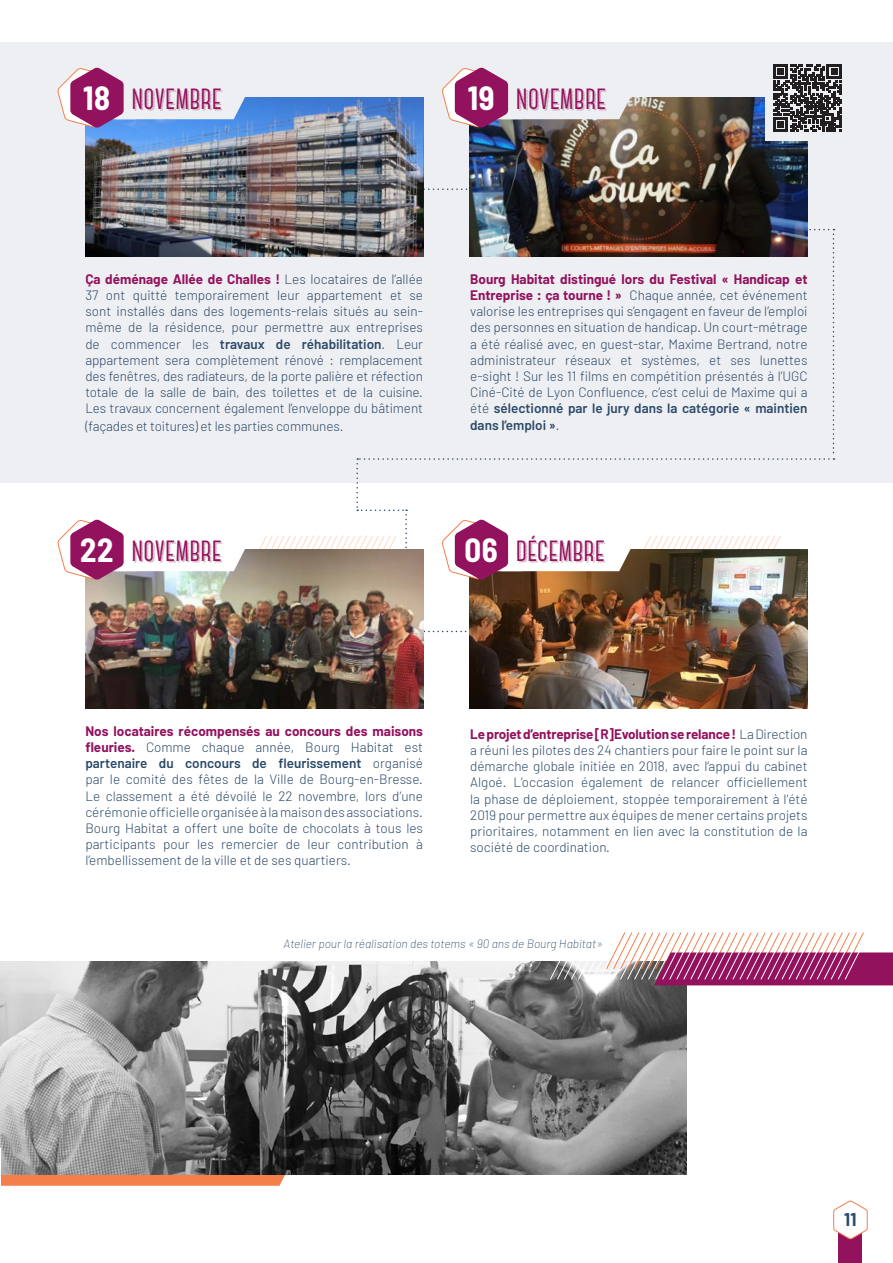
<style>
.page{position:relative;width:893px;height:1263px;background:#fff}
.page>*{position:absolute;margin:0;border:0;box-sizing:border-box;transform-origin:0 0}
.t1{font:700 36.6px "Canter";color:#92125e}
.t2{font:700 semi-condensed 32.7px "Barlow";letter-spacing:.02em;color:#fff}
.t3{font:700 18px "Barlow";color:#2b4968}
.t4{font:300 13.5px/16.2px "Barlow";color:#2b4968;text-align:justify}
.t5{font:italic 200 12px "Barlow";color:#2b4968}
.s1{font-weight:700;color:#92125e}
.s2{font-weight:600}
</style>
<div class="page">
<svg style="left:1px;top:1174px;width:295px;height:12px;background:#ea8558"></svg>
<img style="left:1px;top:961px;width:686px;height:213px">
<div style="left:838px;top:1225px;width:24px;height:38px;background:#92125e"></div>
<svg style="left:833px;top:1200px;width:35px;height:40px"></svg>
<div style="left:1px;top:43px;width:892px;height:440px;background:#eeeff2"></div>
<svg style="left:549px;top:932px;width:344px;height:53px"></svg>
<img style="left:85px;top:98px;width:338px;height:90px">
<img style="left:85px;top:632px;width:338px;height:76px">
<img style="left:470px;top:132px;width:337px;height:56px">
<img style="left:470px;top:632px;width:337px;height:76px">
<svg style="left:58px;top:67px;width:340px;height:61px"></svg>
<img style="left:58px;top:188px;width:776px;height:444px">
<div style="left:765px;top:56px;width:84px;height:84px;background:#eeeff2"></div>
<svg style="left:442px;top:64px;width:399px;height:68px"></svg>
<p class="t2" style="left:83px;top:74px;width:29px">18</p>
<p class="t1" style="left:132px;top:78px;width:92px">novembre</p>
<p class="t2" style="left:468px;top:74px;width:28px">19</p>
<p class="t1" style="left:516px;top:78px;width:92px">novembre</p>
<p class="t4" style="left:85px;top:270px;width:339px"><span class="s1">Ça déménage Allée de Challes !</span> Les locataires de l’allée 37 ont quitté temporairement leur appartement et se sont installés dans des logements-relais situés au sein&shy;même de la résidence, pour permettre aux entreprises de commencer les <span class="s2">travaux de réhabilitation</span>. Leur appartement sera complètement rénové : remplacement des fenêtres, des radiateurs, de la porte palière et réfection totale de la salle de bain, des toilettes et de la cuisine.<br>Les travaux concernent également l’enveloppe du bâtiment</p>
<p class="t4" style="left:85px;top:418px;width:260px">(façades et toitures) et les parties communes.</p>
<p class="t4" style="left:470px;top:270px;width:339px"><span class="s1">Bourg Habitat distingué lors du Festival « Handicap et Entreprise : ça tourne ! »</span> Chaque année, cet événement valorise les entreprises qui s’engagent en faveur de l’emploi des personnes en situation de handicap. Un court-métrage a été réalisé avec, en guest-star, Maxime Bertrand, notre administrateur réseaux et systèmes, et ses lunettes e-sight ! Sur les 11 films en compétition présentés à l’UGC Ciné-Cité de Lyon Confluence, c’est celui de Maxime qui a été <span class="s2">sélectionné par le jury dans la catégorie « maintien dans l’emploi »</span>.</p>
<p class="t2" style="left:80px;top:526px;width:35px">22</p>
<p class="t1" style="left:132px;top:530px;width:92px">novembre</p>
<p class="t2" style="left:465px;top:526px;width:35px">06</p>
<p class="t1" style="left:516px;top:530px;width:90px">décembre</p>
<p class="t4" style="left:85px;top:722px;width:339px"><span class="s1">Nos locataires récompensés au concours des maisons fleuries.</span> Comme chaque année, Bourg Habitat est <span class="s2">partenaire du concours de fleurissement</span> organisé par le comité des fêtes de la Ville de Bourg-en-Bresse.<br>Le classement a été dévoilé le 22 novembre, lors d’une cérémonie officielle organisée à la maison des associations.<br>Bourg Habitat a offert une boîte de chocolats à tous les participants pour les remercier de leur contribution à l’embellissement de la ville et de ses quartiers.</p>
<p class="t4" style="left:470px;top:725px;width:339px"><span class="s1">Le projet d’entreprise [R]Evolution se relance !</span> La Direction a réuni les pilotes des 24 chantiers pour faire le point sur la démarche globale initiée en 2018, avec l’appui du cabinet Algoé. L’occasion également de relancer officiellement la phase de déploiement, stoppée temporairement à l’été 2019 pour permettre aux équipes de mener certains projets prioritaires, notamment en lien avec la constitution de la société de coordination.</p>
<p class="t5" style="left:284px;top:937px;width:321px">Atelier pour la réalisation des totems « 90 ans de Bourg Habitat»</p>
<p class="t3" style="left:844px;top:1209px;width:14px">11</p>
</div>
